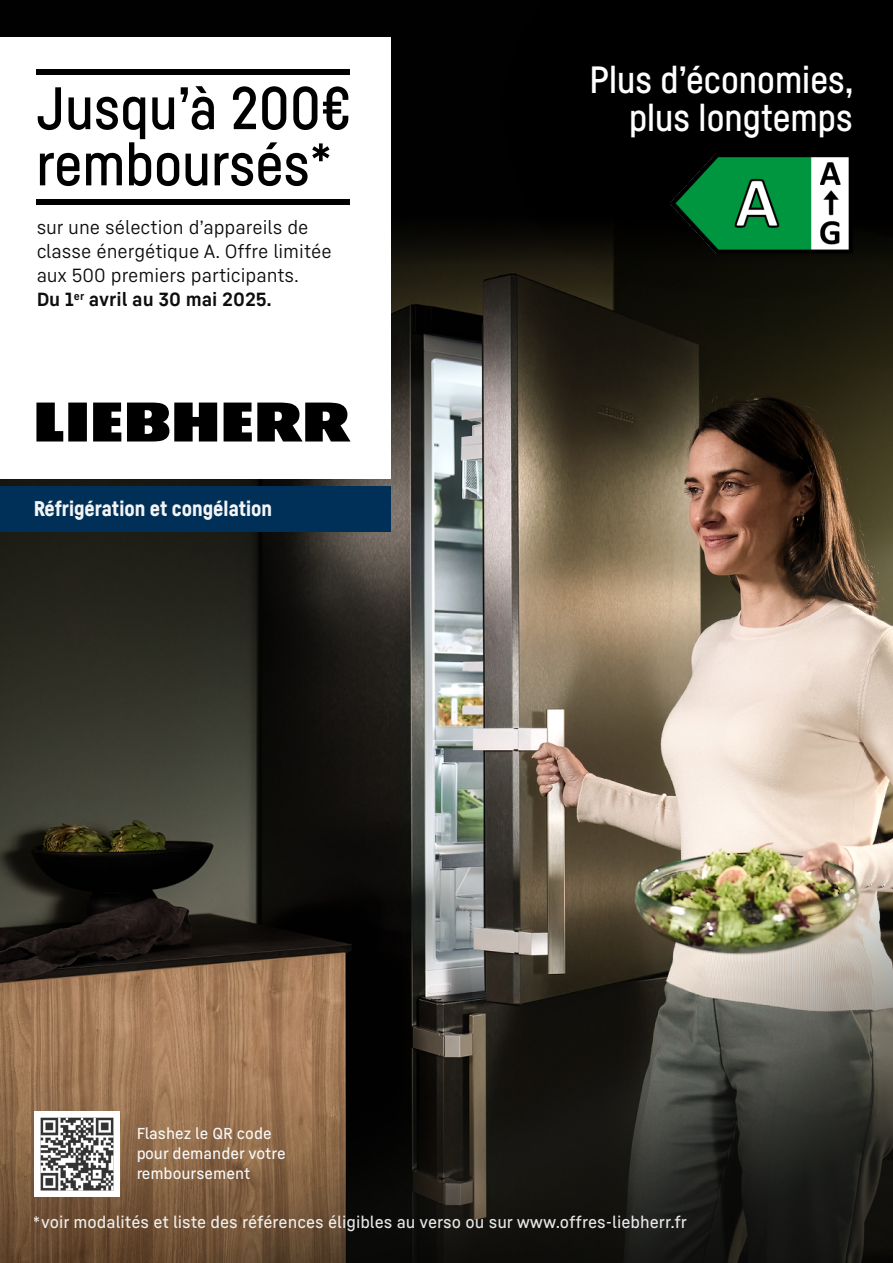
<style>
.page{position:relative;width:893px;height:1263px;background:#fff}
.page>*{position:absolute;margin:0;border:0;box-sizing:border-box;transform-origin:0 0}
.t1{font:58.95px/56.1px "Liebherr Head";color:#000}
.t2{font:37.5px/37.3px "Liebherr Head";color:#fff;text-align:right}
.t3{font:900 21px "Liebherr Head";color:#fff}
.t4{font:18.75px/24px "Liebherr Text";color:#000}
.t5{font:500 16.5px "Liebherr Text";color:#fff}
.t6{font:500 15.6px/19.8px "Liebherr Text";color:#fff}
.s1{font-weight:700}
</style>
<div class="page">
<img style="left:0;top:0;width:893px;height:1263px">
<div style="left:34px;top:1111px;width:85px;height:85px;background:#fff"></div>
<img style="left:40px;top:1117px;width:74px;height:74px">
<div style="left:0;top:37px;width:390px;height:441px;background:#fff"></div>
<div style="left:0;top:486px;width:390px;height:46px;background:#003057"></div>
<svg style="left:36px;top:403px;width:315px;height:38px"></svg>
<div style="left:36px;top:69px;width:313px;height:5px;background:#000"></div>
<div style="left:36px;top:200px;width:313px;height:5px;background:#000"></div>
<div style="left:472px;top:0;width:421px;height:313px;background:#000;opacity:.75"></div>
<img style="left:671px;top:153px;width:182px;height:101px">
<h1 class="t1" style="left:36px;top:79px;width:316px">Jusqu’à 200€ remboursés*</h1>
<p class="t4" style="left:36px;top:215px;width:297px">sur une sélection d’appareils de classe énergétique A. Offre limitée aux 500 premiers participants.<br><span class="s1">Du 1</span><sup>er</sup> <span class="s1">avril au 30 mai 2025.</span></p>
<p class="t3" style="left:33px;top:495px;width:241px">Réfrigération et congélation</p>
<p class="t6" style="left:136px;top:1123px;width:151px">Flashez le QR code pour demander votre remboursement</p>
<h2 class="t2" style="left:590px;top:60px;width:266px">Plus d’économies, plus longtemps</h2>
<p class="t5" style="left:33px;top:1211px;width:656px">*voir modalités et liste des références éligibles au verso ou sur www.offres-liebherr.fr</p>
</div>
